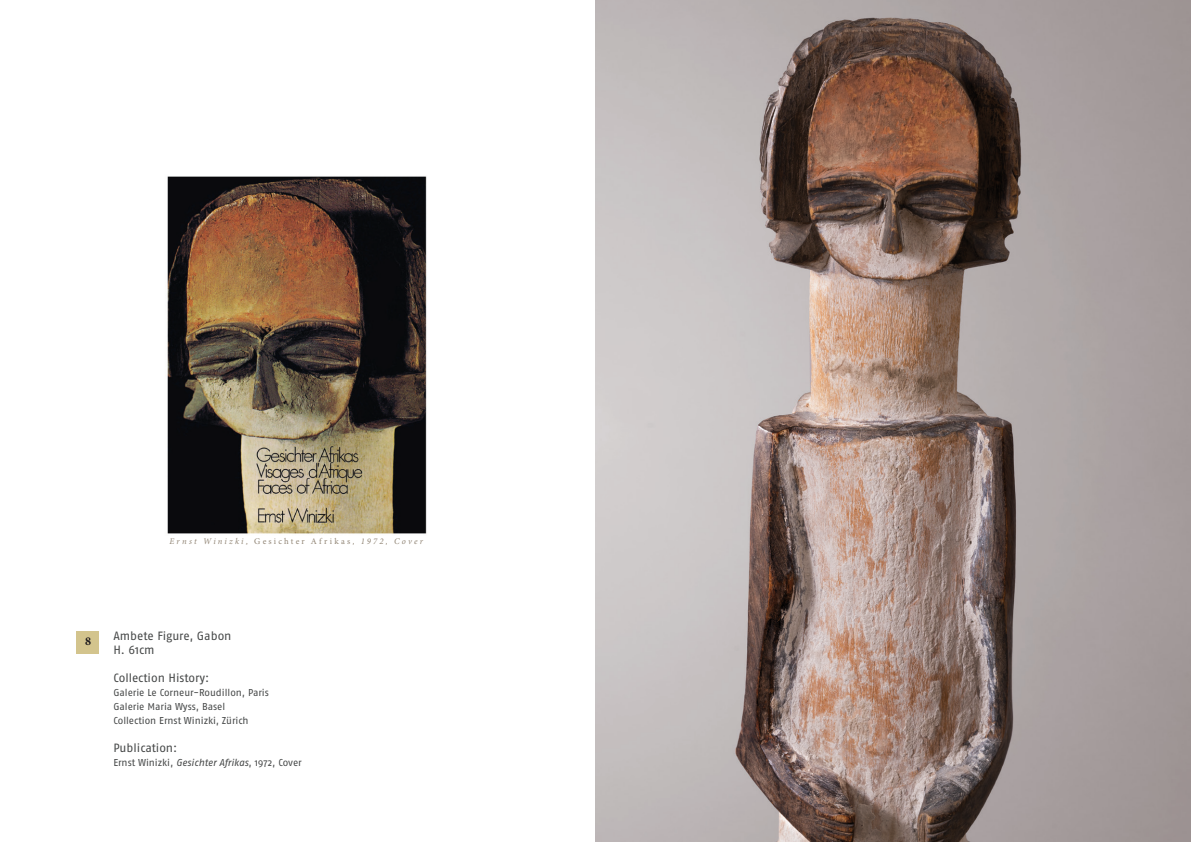
<style>
.page{position:relative;width:1191px;height:842px;background:#fff}
.page>*{position:absolute;margin:0;border:0;box-sizing:border-box;transform-origin:0 0}
.t1{font:12px/14px "Fago OT";color:#464848}
.t2{font:700 12px "Minion Pro";color:#1a171c}
.t3{font:10px/14px "Fago OT";letter-spacing:-.005em;color:#464848}
.t4{font:italic 8.7px "Minion Pro";letter-spacing:.25em;color:#918575}
.s1{font-style:normal}
.s2{font-style:italic}
</style>
<div class="page">
<img style="left:595px;top:0;width:596px;height:842px">
<img style="left:167px;top:176px;width:260px;height:358px">
<div style="left:77px;top:631px;width:22px;height:22px;background:#d3c48d"></div>
<p class="t4" style="left:170px;top:535px;width:255px">Ernst Winizki, <span class="s1">Gesichter Afrikas</span>, 1972, Cover</p>
<p class="t2" style="left:85px;top:633px;width:7px">8</p>
<p class="t1" style="left:113px;top:628px;width:120px">Ambete Figure, Gabon<br>H. 61cm</p>
<p class="t1" style="left:113px;top:670px;width:97px">Collection History:</p>
<p class="t3" style="left:113px;top:685px;width:157px">Galerie Le Corneur-Roudillon, Paris<br>Galerie Maria Wyss, Basel<br>Collection Ernst Winizki, Zürich</p>
<p class="t1" style="left:113px;top:740px;width:65px">Publication:</p>
<p class="t3" style="left:113px;top:755px;width:190px">Ernst Winizki, <span class="s2">Gesichter Afrikas</span>, 1972, Cover</p>
</div>
